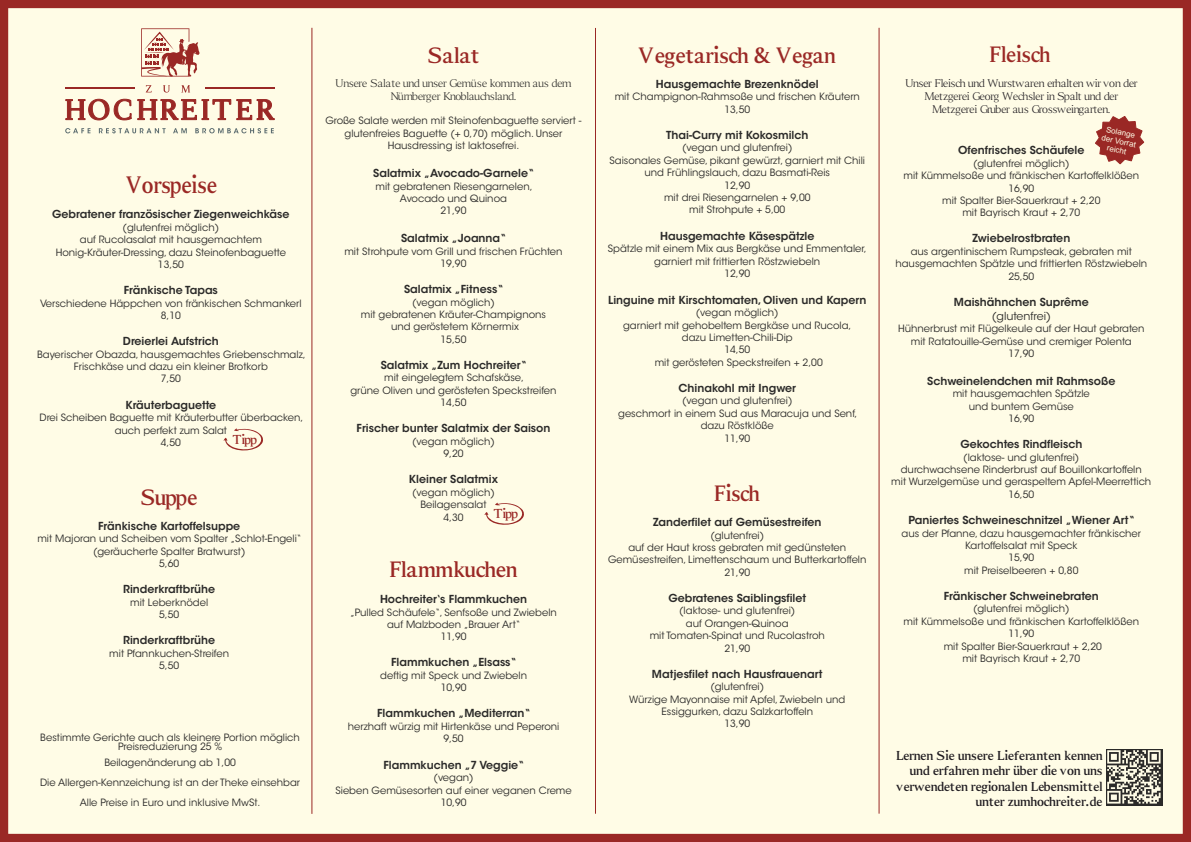
<style>
.page{position:relative;width:1191px;height:842px;background:#fffce6}
.page>*{position:absolute;margin:0;border:0;box-sizing:border-box;transform-origin:0 0}
.t1{font:700 25.7px "Adrina";color:#9a2825;scale:.92 1}
.t2{font:700 24px "Adrina";color:#9a2825}
.t3{font:700 24px "Adrina";color:#9a2825;scale:.96 1}
.t4{font:700 14px/15.3px "Adrina";letter-spacing:.005em;color:#1f1b20;text-align:right}
.t5{font:700 14px "Adrina";color:#9a2825}
.t6{font:12px/12.9px "Adrina";color:#1f1b20;text-align:center}
.t7{font:12px/12.9px "Adrina";color:#2b2a29;text-align:center}
.t8{font:600 11px "ITC Avant Garde Std";color:#2b2a29}
.t9{font:11px "ITC Avant Garde Std";color:#2b2a29}
.t10{font:10px/12.4px "ITC Avant Garde Std";color:#2b2a29;text-align:center}
.t11{font:8px/8.9px "Arial";color:#fffce6;text-align:center}
</style>
<div class="page">
<svg style="left:483px;top:503px;width:42px;height:24px"></svg>
<svg style="left:65px;top:128px;width:25px;height:5px"></svg>
<svg style="left:99px;top:128px;width:67px;height:5px"></svg>
<svg style="left:173px;top:128px;width:14px;height:5px"></svg>
<svg style="left:195px;top:128px;width:79px;height:5px"></svg>
<svg style="left:65px;top:85px;width:210px;height:36px;background:#e2bfae"></svg>
<hr style="left:65px;top:88px;width:69px;height:1px;background:#9a2825">
<hr style="left:206px;top:88px;width:69px;height:1px;background:#9a2825">
<svg style="left:141px;top:28px;width:58px;height:49px;background:#dab0a1"></svg>
<svg style="left:1094px;top:116px;width:50px;height:49px;background:#bc7067"></svg>
<svg style="left:222px;top:428px;width:42px;height:25px"></svg>
<img style="left:1106px;top:749px;width:56px;height:57px">
<h1 class="t1" style="left:125px;top:171px;width:101px">Vorspeise</h1>
<p class="t8" style="left:52px;top:210px;width:239px">Gebratener französischer Ziegenweichkäse</p>
<p class="t10" style="left:56px;top:222px;width:232px">(glutenfrei möglich)<br>auf Rucolasalat mit hausgemachtem<br>Honig-Kräuter-Dressing, dazu Steinofenbaguette<br>13,50</p>
<p class="t8" style="left:124px;top:286px;width:96px">Fränkische Tapas</p>
<p class="t10" style="left:40px;top:298px;width:263px">Verschiedene Häppchen von fränkischen Schmankerl<br>8,10</p>
<p class="t8" style="left:123px;top:337px;width:97px">Dreierlei Aufstrich</p>
<p class="t10" style="left:37px;top:349px;width:270px">Bayerischer Obazda, hausgemachtes Griebenschmalz,<br>Frischkäse und dazu ein kleiner Brotkorb<br>7,50</p>
<p class="t8" style="left:125px;top:400px;width:92px">Kräuterbaguette</p>
<p class="t10" style="left:40px;top:413px;width:265px">Drei Scheiben Baguette mit Kräuterbutter überbacken, auch perfekt zum Salat<br>4,50</p>
<h3 class="t5" style="left:232px;top:432px;width:26px;rotate:-1deg">Tipp</h3>
<h2 class="t2" style="left:140px;top:484px;width:58px">Suppe</h2>
<p class="t8" style="left:98px;top:522px;width:144px">Fränkische Kartoffelsuppe</p>
<p class="t10" style="left:37px;top:534px;width:265px">mit Majoran und Scheiben vom Spalter „Schlot-Engeli“ (geräucherte Spalter Bratwurst)<br>5,60</p>
<p class="t8" style="left:123px;top:585px;width:94px">Rinderkraftbrühe</p>
<p class="t10" style="left:130px;top:597px;width:80px">mit Leberknödel<br>5,50</p>
<p class="t8" style="left:123px;top:636px;width:94px">Rinderkraftbrühe</p>
<p class="t10" style="left:109px;top:648px;width:121px">mit Pfannkuchen-Streifen<br>5,50</p>
<p class="t10" style="left:40px;top:733px;width:261px;line-height:9.9px">Bestimmte Gerichte auch als kleinere Portion möglich<br>Preisreduzierung 25 %</p>
<p class="t10" style="left:40px;top:754px;width:261px;line-height:19.8px">Beilagenänderung ab 1,00<br>Die Allergen-Kennzeichung ist an der Theke einsehbar<br>Alle Preise in Euro und inklusive MwSt.</p>
<h2 class="t2" style="left:427px;top:42px;width:54px">Salat</h2>
<p class="t7" style="left:336px;top:77px;width:237px">Unsere Salate und unser Gemüse kommen aus dem<br>Nürnberger Knoblauchsland.</p>
<p class="t10" style="left:325px;top:116px;width:258px">Große Salate werden mit Steinofenbaguette serviert - glutenfreies Baguette (+ 0,70) möglich. Unser<br>Hausdressing ist laktosefrei.</p>
<p class="t8" style="left:373px;top:169px;width:162px">Salatmix „Avocado-Garnele“</p>
<p class="t10" style="left:375px;top:181px;width:159px">mit gebratenen Riesengarnelen,<br>Avocado und Quinoa<br>21,90</p>
<p class="t8" style="left:401px;top:234px;width:106px">Salatmix „Joanna“</p>
<p class="t10" style="left:344px;top:246px;width:220px">mit Strohpute vom Grill und frischen Früchten<br>19,90</p>
<p class="t8" style="left:404px;top:285px;width:100px">Salatmix „Fitness“</p>
<p class="t10" style="left:361px;top:297px;width:187px">(vegan möglich)<br>mit gebratenen Kräuter-Champignons und geröstetem Körnermix<br>15,50</p>
<p class="t8" style="left:381px;top:361px;width:147px">Salatmix „Zum Hochreiter“</p>
<p class="t10" style="left:350px;top:373px;width:208px">mit eingelegtem Schafskäse,<br>grüne Oliven und gerösteten Speckstreifen<br>14,50</p>
<p class="t8" style="left:356px;top:424px;width:195px">Frischer bunter Salatmix der Saison</p>
<p class="t10" style="left:412px;top:436px;width:84px">(vegan möglich)<br>9,20</p>
<p class="t8" style="left:409px;top:475px;width:91px">Kleiner Salatmix</p>
<p class="t10" style="left:412px;top:487px;width:84px">(vegan möglich)<br>Beilagensalat<br>4,30</p>
<h3 class="t5" style="left:493px;top:506px;width:26px;rotate:-1deg">Tipp</h3>
<h2 class="t2" style="left:389px;top:557px;width:129px">Flammkuchen</h2>
<p class="t8" style="left:380px;top:595px;width:149px">Hochreiter‘s Flammkuchen</p>
<p class="t10" style="left:350px;top:607px;width:208px">„Pulled Schäufele“, Senfsoße und Zwiebeln auf Malzboden „Brauer Art“<br>11,90</p>
<p class="t8" style="left:391px;top:658px;width:127px">Flammkuchen „Elsass“</p>
<p class="t10" style="left:380px;top:670px;width:148px">deftig mit Speck und Zwiebeln<br>10,90</p>
<p class="t8" style="left:377px;top:709px;width:154px">Flammkuchen „Mediterran“</p>
<p class="t10" style="left:348px;top:721px;width:213px">herzhaft würzig mit Hirtenkäse und Peperoni<br>9,50</p>
<p class="t8" style="left:383px;top:760px;width:142px">Flammkuchen „7 Veggie“</p>
<p class="t10" style="left:335px;top:772px;width:238px">(vegan)<br>Sieben Gemüsesorten auf einer veganen Creme<br>10,90</p>
<h2 class="t2" style="left:638px;top:43px;width:198px">Vegetarisch &amp; Vegan</h2>
<p class="t8" style="left:656px;top:79px;width:164px">Hausgemachte Brezenknödel</p>
<p class="t10" style="left:614px;top:92px;width:247px">mit Champignon-Rahmsoße und frischen Kräutern<br>13,50</p>
<p class="t8" style="left:666px;top:131px;width:144px">Thai-Curry mit Kokosmilch</p>
<p class="t10" style="left:609px;top:143px;width:257px">(vegan und glutenfrei)<br>Saisonales Gemüse, pikant gewürzt, garniert mit Chili und Frühlingslauch, dazu Basmati-Reis<br>12,90<br>mit drei Riesengarnelen + 9,00<br>mit Strohpute + 5,00</p>
<p class="t8" style="left:660px;top:232px;width:156px">Hausgemachte Käsespätzle</p>
<p class="t10" style="left:608px;top:244px;width:260px">Spätzle mit einem Mix aus Bergkäse und Emmentaler, garniert mit frittierten Röstzwiebeln<br>12,90</p>
<p class="t8" style="left:608px;top:295px;width:260px">Linguine mit Kirschtomaten, Oliven und Kapern</p>
<p class="t10" style="left:623px;top:308px;width:230px">(vegan möglich)<br>garniert mit gehobeltem Bergkäse und Rucola, dazu Limetten-Chili-Dip<br>14,50<br>mit gerösteten Speckstreifen + 2,00</p>
<p class="t8" style="left:678px;top:384px;width:119px">Chinakohl mit Ingwer</p>
<p class="t10" style="left:618px;top:396px;width:241px">(vegan und glutenfrei)<br>geschmort in einem Sud aus Maracuja und Senf, dazu Röstklöße<br>11,90</p>
<h2 class="t3" style="left:713px;top:480px;width:49px">Fisch</h2>
<p class="t8" style="left:653px;top:518px;width:170px">Zanderfilet auf Gemüsestreifen</p>
<p class="t10" style="left:608px;top:530px;width:260px">(glutenfrei)<br>auf der Haut kross gebraten mit gedünsteten<br>Gemüsestreifen, Limettenschaum und Butterkartoffeln<br>21,90</p>
<p class="t8" style="left:668px;top:594px;width:139px">Gebratenes Saiblingsfilet</p>
<p class="t10" style="left:649px;top:606px;width:177px">(laktose- und glutenfrei)<br>auf Orangen-Quinoa<br>mit Tomaten-Spinat und Rucolastroh<br>21,90</p>
<p class="t8" style="left:652px;top:669px;width:172px">Matjesfilet nach Hausfrauenart</p>
<p class="t10" style="left:629px;top:682px;width:217px">(glutenfrei)<br>Würzige Mayonnaise mit Apfel, Zwiebeln und<br>Essiggurken, dazu Salzkartoffeln<br>13,90</p>
<h2 class="t3" style="left:988px;top:42px;width:65px">Fleisch</h2>
<p class="t6" style="left:905px;top:77px;width:233px">Unser Fleisch und Wurstwaren erhalten wir von der<br>Metzgerei Georg Wechsler in Spalt und der<br>Metzgerei Gruber aus Grossweingarten.</p>
<p class="t8" style="left:958px;top:146px;width:128px">Ofenfrisches Schäufele</p>
<p class="t10" style="left:903px;top:158px;width:237px">(glutenfrei möglich)<br>mit Kümmelsoße und fränkischen Kartoffelklößen<br>16,90<br>mit Spalter Bier-Sauerkraut + 2,20<br>mit Bayrisch Kraut + 2,70</p>
<p class="t8" style="left:972px;top:234px;width:99px">Zwiebelrostbraten</p>
<p class="t10" style="left:895px;top:246px;width:253px">aus argentinischem Rumpsteak, gebraten mit hausgemachten Spätzle und frittierten Röstzwiebeln<br>25,50</p>
<p class="t8" style="left:954px;top:298px;width:136px">Maishähnchen Suprême</p>
<p class="t9" style="left:991px;top:311px;width:61px">(glutenfrei)</p>
<p class="t10" style="left:898px;top:324px;width:248px">Hühnerbrust mit Flügelkeule auf der Haut gebraten mit Ratatouille-Gemüse und cremiger Polenta<br>17,90</p>
<p class="t8" style="left:927px;top:376px;width:190px">Schweinelendchen mit Rahmsoße</p>
<p class="t10" style="left:952px;top:389px;width:139px">mit hausgemachten Spätzle und buntem Gemüse<br>16,90</p>
<p class="t8" style="left:960px;top:440px;width:123px">Gekochtes Rindfleisch</p>
<p class="t10" style="left:891px;top:452px;width:261px">(laktose- und glutenfrei)<br>durchwachsene Rinderbrust auf Bouillonkartoffeln<br>mit Wurzelgemüse und geraspeltem Apfel-Meerrettich 16,50</p>
<p class="t8" style="left:908px;top:516px;width:227px">Paniertes Schweineschnitzel „Wiener Art“</p>
<p class="t10" style="left:901px;top:528px;width:241px">aus der Pfanne, dazu hausgemachter fränkischer<br>Kartoffelsalat mit Speck<br>15,90<br>mit Preiselbeeren + 0,80</p>
<p class="t8" style="left:943px;top:592px;width:157px">Fränkischer Schweinebraten</p>
<p class="t10" style="left:903px;top:604px;width:237px">(glutenfrei möglich)<br>mit Kümmelsoße und fränkischen Kartoffelklößen<br>11,90<br>mit Spalter Bier-Sauerkraut + 2,20<br>mit Bayrisch Kraut + 2,70</p>
<p class="t11" style="left:1104px;top:125px;width:37px;rotate:13deg">Solange der Vorrat reicht</p>
<h3 class="t4" style="left:895px;top:748px;width:208px">Lernen Sie unsere Lieferanten kennen und erfahren mehr über die von uns verwendeten regionalen Lebensmittel unter zumhochreiter.de</h3>
</div>
